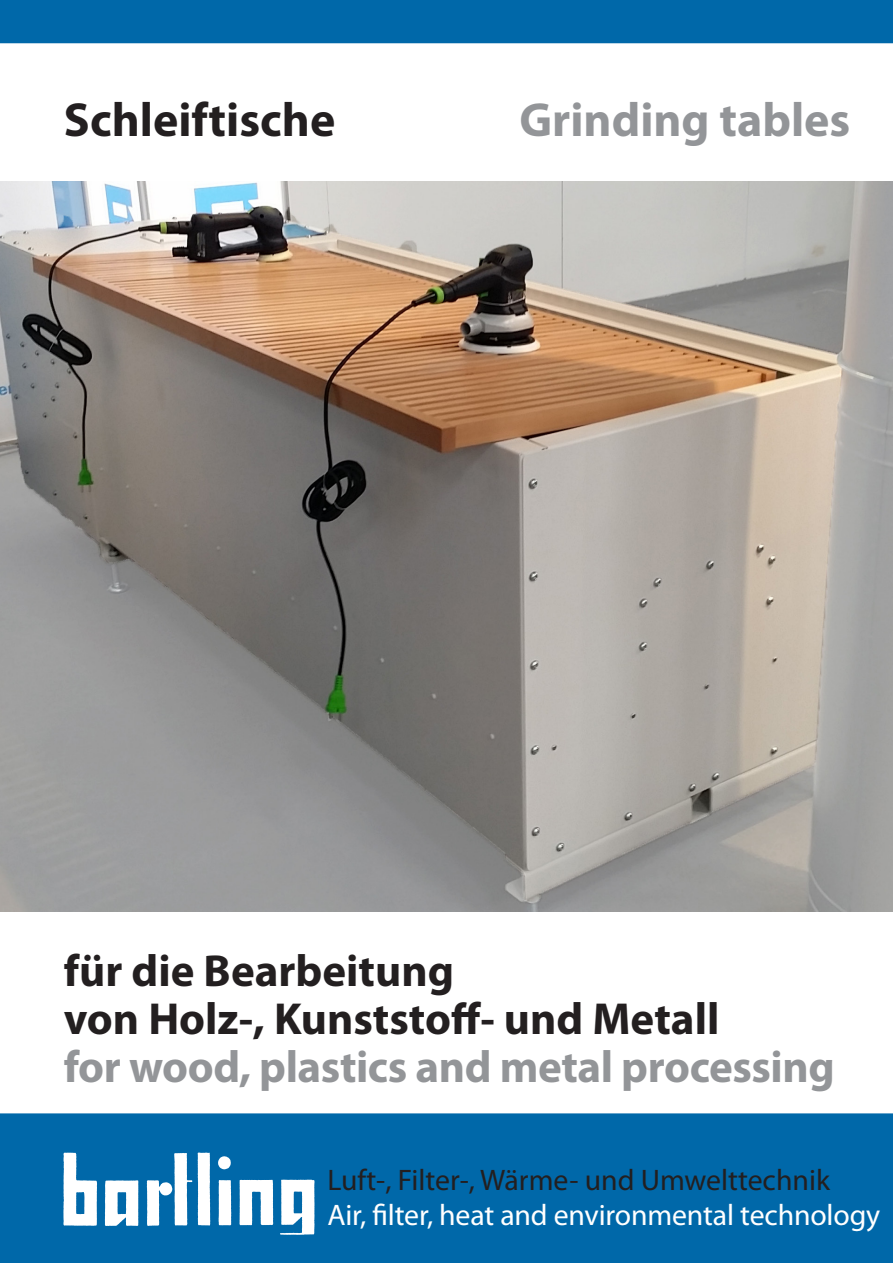
<style>
.page{position:relative;width:893px;height:1263px;background:#fff}
.page>*{position:absolute;margin:0;border:0;box-sizing:border-box;transform-origin:0 0}
.t1{font:700 48px "Myriad Pro";color:#939598}
.t2{font:700 48px "Myriad Pro";color:#231f20}
.t3{font:700 45px "Myriad Pro";color:#231f20}
.t4{font:700 45px "Myriad Pro";letter-spacing:-.01em;color:#939598}
.t5{font:29.85px "Myriad Pro";letter-spacing:-.005em;color:#fff}
.t6{font:29.85px "Myriad Pro";color:#231f20}
</style>
<div class="page">
<div style="left:0;top:0;width:893px;height:43px;background:#0068a9"></div>
<div style="left:0;top:1113px;width:893px;height:150px;background:#0068a9"></div>
<img style="left:53px;top:1144px;width:267px;height:101px">
<img style="left:0;top:182px;width:893px;height:729px">
<p class="t2" style="left:64px;top:88px;width:273px">Schleiftische</p>
<p class="t1" style="left:519px;top:88px;width:333px">Grinding tables</p>
<p class="t3" style="left:64px;top:942px;width:392px">für die Bearbeitung</p>
<p class="t3" style="left:64px;top:990px;width:657px">von Holz-, Kunststoff- und Metall</p>
<p class="t4" style="left:64px;top:1038px;width:772px">for wood, plastics and metal processing</p>
<p class="t6" style="left:327px;top:1161px;width:504px">Luft-, Filter-, Wärme- und Umwelttechnik</p>
<p class="t5" style="left:327px;top:1197px;width:554px">Air, filter, heat and environmental technology</p>
</div>
